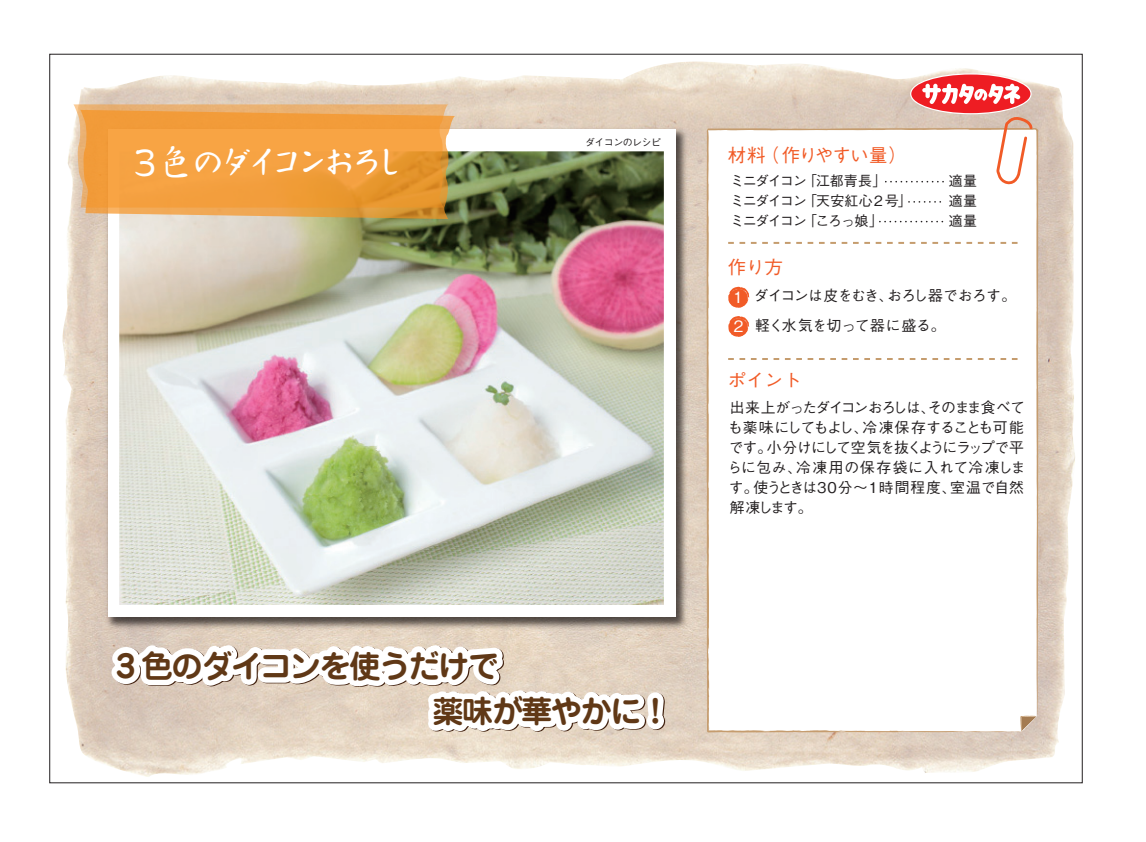
<style>
.page{position:relative;width:1146px;height:842px;background:#fff}
.page>*{position:absolute;margin:0;border:0;box-sizing:border-box;transform-origin:0 0}
.t1{font:36.8px "Nachin Std";letter-spacing:-.195em;color:#fff;scale:.92 1}
.t2{font:700 31.2px/45.4px "Jun 501 Pro";letter-spacing:-.05em;color:#41210f}
.t3{font:500 18.4px "Gothic BBB Pro";letter-spacing:-.04em;color:#f15b27}
.t4{font:500 18.4px "Gothic BBB Pro";color:#f15b27}
.t5{font:500 15.6px "Gothic BBB Pro";color:#fff}
.t6{font:500 14.8px/20px "Gothic BBB Pro";letter-spacing:-.04em;color:#231f20}
.t7{font:500 14px "Gothic BBB Pro";letter-spacing:-.08em;color:#231f20}
.t8{font:500 10px "Gothic BBB Pro";letter-spacing:-.05em;color:#231f20}
.s1{font-size:15.6px;color:#fff}
</style>
<div class="page">
<img style="left:62px;top:73px;width:1003px;height:700px">
<img style="left:103px;top:125px;width:588px;height:508px">
<div style="left:108px;top:129px;width:567px;height:488px;background:#fff"></div>
<svg style="left:705px;top:128px;width:335px;height:606px"></svg>
<svg style="left:1019px;top:716px;width:18px;height:16px"></svg>
<img style="left:119px;top:151px;width:544px;height:154px">
<svg style="left:80px;top:110px;width:375px;height:109px;background:#d5aa6a"></svg>
<svg style="left:73px;top:104px;width:375px;height:104px;background:#f0a145"></svg>
<svg style="left:728px;top:286px;width:21px;height:22px"></svg>
<svg style="left:728px;top:316px;width:21px;height:21px"></svg>
<svg style="left:728px;top:242px;width:293px;height:2px"></svg>
<svg style="left:728px;top:358px;width:293px;height:2px"></svg>
<img style="left:105px;top:305px;width:566px;height:479px">
<svg style="left:885px;top:73px;width:149px;height:131px"></svg>
<svg style="left:879px;top:221px;width:65px;height:1px"></svg>
<h1 class="t1" style="left:133px;top:139px;width:298px">3 色のダイコンおろし</h1>
<p class="t8" style="left:585px;top:134px;width:77px">ダイコンのレシピ</p>
<h2 class="t2" style="left:433px;top:641px;width:240px;text-indent:-316px">3 色のダイコンを使うだけで<br>薬味が華やかに！</h2>
<p class="t3" style="left:727px;top:141px;width:181px">材料（作りやすい量）</p>
<p class="t7" style="left:730px;top:170px;width:157px">ミニダイコン「江都青長」</p>
<p class="t7" style="left:948px;top:170px;width:30px">適量</p>
<p class="t7" style="left:730px;top:190px;width:183px">ミニダイコン「天安紅心２号」</p>
<p class="t7" style="left:948px;top:190px;width:30px">適量</p>
<p class="t7" style="left:730px;top:210px;width:154px">ミニダイコン「ころっ娘」</p>
<p class="t7" style="left:948px;top:210px;width:30px">適量</p>
<p class="t4" style="left:727px;top:252px;width:57px">作り方</p>
<p class="t6" style="left:755px;top:279px;width:263px;line-height:30px;text-indent:-25px"><span class="s1">１</span>ダイコンは皮をむき、おろし器でおろす。軽く水気を切って器に盛る。</p>
<p class="t5" style="left:730px;top:314px;width:17px">２</p>
<p class="t4" style="left:727px;top:366px;width:75px">ポイント</p>
<p class="t6" style="left:727px;top:395px;width:300px">出来上がったダイコンおろしは、そのまま食べても薬味にしてもよし、冷凍保存することも可能です。小分けにして空気を抜くようにラップで平らに包み、冷凍用の保存袋に入れて冷凍します。使うときは30分～1時間程度、室温で自然解凍します。</p>
</div>
